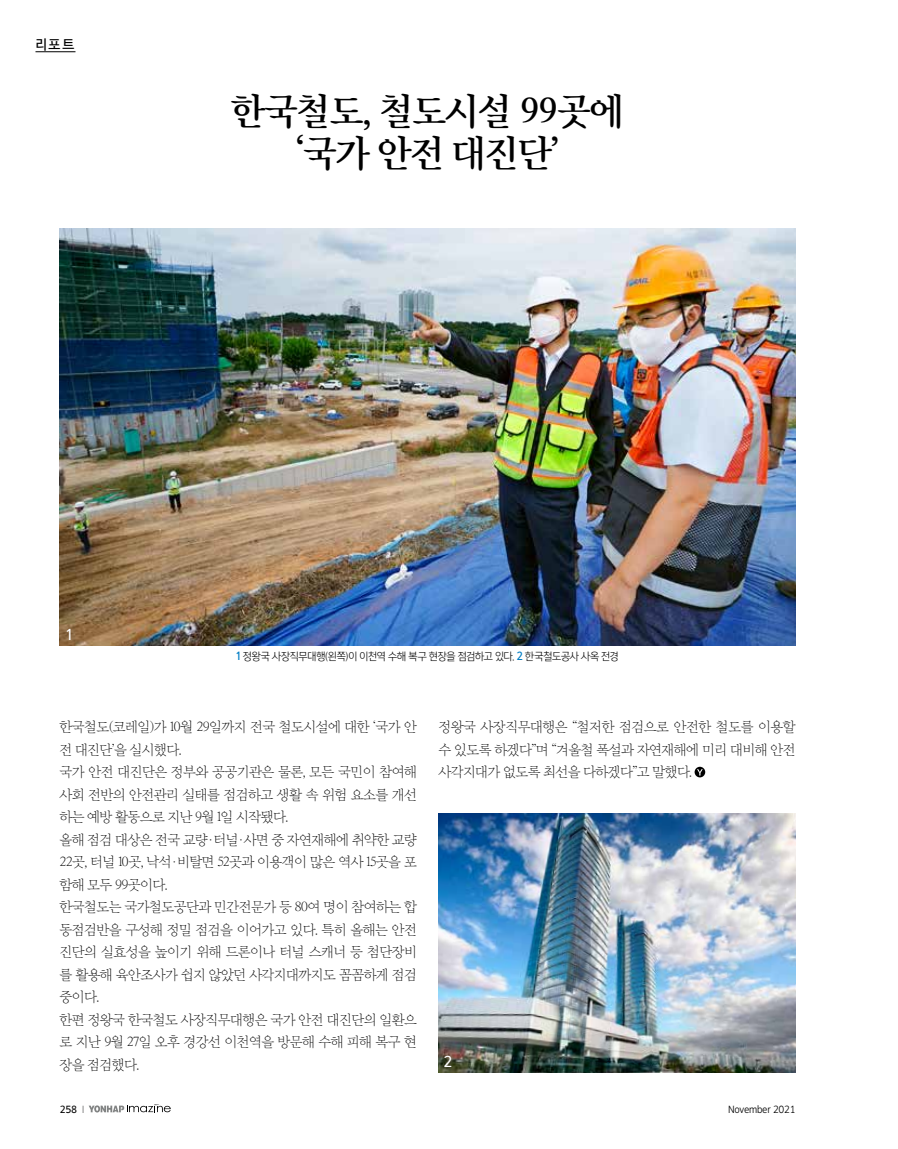
<style>
.page{position:relative;width:898px;height:1149px;background:#fff}
.page>*{position:absolute;margin:0;border:0;box-sizing:border-box;transform-origin:0 0}
.t1{font:36px/42px "Yoon Myungjo Pro 750";letter-spacing:-.02em;color:#000;text-align:center;scale:.95 1}
.t2{font:14.25px "Yoon Gothic Pro 760";color:#fff}
.t3{font:13.8px/22.5px "Yoon Myungjo Pro 710";letter-spacing:-.05em;color:#000}
.t4{font:12.75px "Yoon Gothic Pro 760";color:#000}
.t5{font:10.5px "Yoon Gothic Pro 730";letter-spacing:-.025em;color:#000;scale:.96 1}
.t6{font:500 10.5px "Arita Heiti";letter-spacing:-.025em;color:#000}
.t7{font:700 10.5px "Arita Heiti";color:#000}
.s1{font-family:"Yoon Gothic Pro 770";color:#007dc5}
.s2{font-weight:300}
</style>
<div class="page">
<hr style="left:35px;top:51px;width:40px;height:1px;background:#000">
<svg style="left:89px;top:1104px;width:82px;height:8px"></svg>
<svg style="left:694px;top:766px;width:11px;height:11px"></svg>
<svg style="left:696px;top:769px;width:6px;height:6px"></svg>
<img style="left:60px;top:228px;width:735px;height:417px">
<img style="left:438px;top:813px;width:357px;height:258px">
<p class="t4" style="left:35px;top:35px;width:40px">리포트</p>
<h1 class="t1" style="left:231px;top:89px;width:414px">한국철도, 철도시설 99곳에 ‘국가 안전 대진단’</h1>
<p class="t2" style="left:66px;top:625px;width:7px">1</p>
<p class="t5" style="left:236px;top:649px;width:400px"><span class="s1">1</span> 정왕국 사장직무대행(왼쪽)이 이천역 수해 복구 현장을 점검하고 있다. <span class="s1">2</span> 한국철도공사 사옥 전경</p>
<p class="t3" style="left:60px;top:715px;width:359px">한국철도(코레일)가 10월 29일까지 전국 철도시설에 대한 ‘국가 안 전 대진단’을 실시했다.<br>국가 안전 대진단은 정부와 공공기관은 물론, 모든 국민이 참여해 사회 전반의 안전관리 실태를 점검하고 생활 속 위험 요소를 개선 하는 예방 활동으로 지난 9월 1일 시작됐다.<br>올해 점검 대상은 전국 교량·터널·사면 중 자연재해에 취약한 교량<br>22곳, 터널 10곳, 낙석·비탈면 52곳과 이용객이 많은 역사 15곳을 포 함해 모두 99곳이다.<br>한국철도는 국가철도공단과 민간전문가 등 80여 명이 참여하는 합 동점검반을 구성해 정밀 점검을 이어가고 있다. 특히 올해는 안전 진단의 실효성을 높이기 위해 드론이나 터널 스캐너 등 첨단장비 를 활용해 육안조사가 쉽지 않았던 사각지대까지도 꼼꼼하게 점검 중이다.<br>한편 정왕국 한국철도 사장직무대행은 국가 안전 대진단의 일환으 로 지난 9월 27일 오후 경강선 이천역을 방문해 수해 피해 복구 현 장을 점검했다.</p>
<p class="t3" style="left:438px;top:715px;width:359px;text-align:justify">정왕국 사장직무대행은 “철저한 점검으로 안전한 철도를 이용할 수 있도록 하겠다”며 “겨울철 폭설과 자연재해에 미리 대비해 안전 사각지대가 없도록 최선을 다하겠다”고 말했다.</p>
<p class="t2" style="left:443px;top:1051px;width:10px">2</p>
<p class="t7" style="left:60px;top:1102px;width:26px">258 <span class="s2">I</span></p>
<p class="t6" style="left:727px;top:1102px;width:69px">November 2021</p>
</div>
